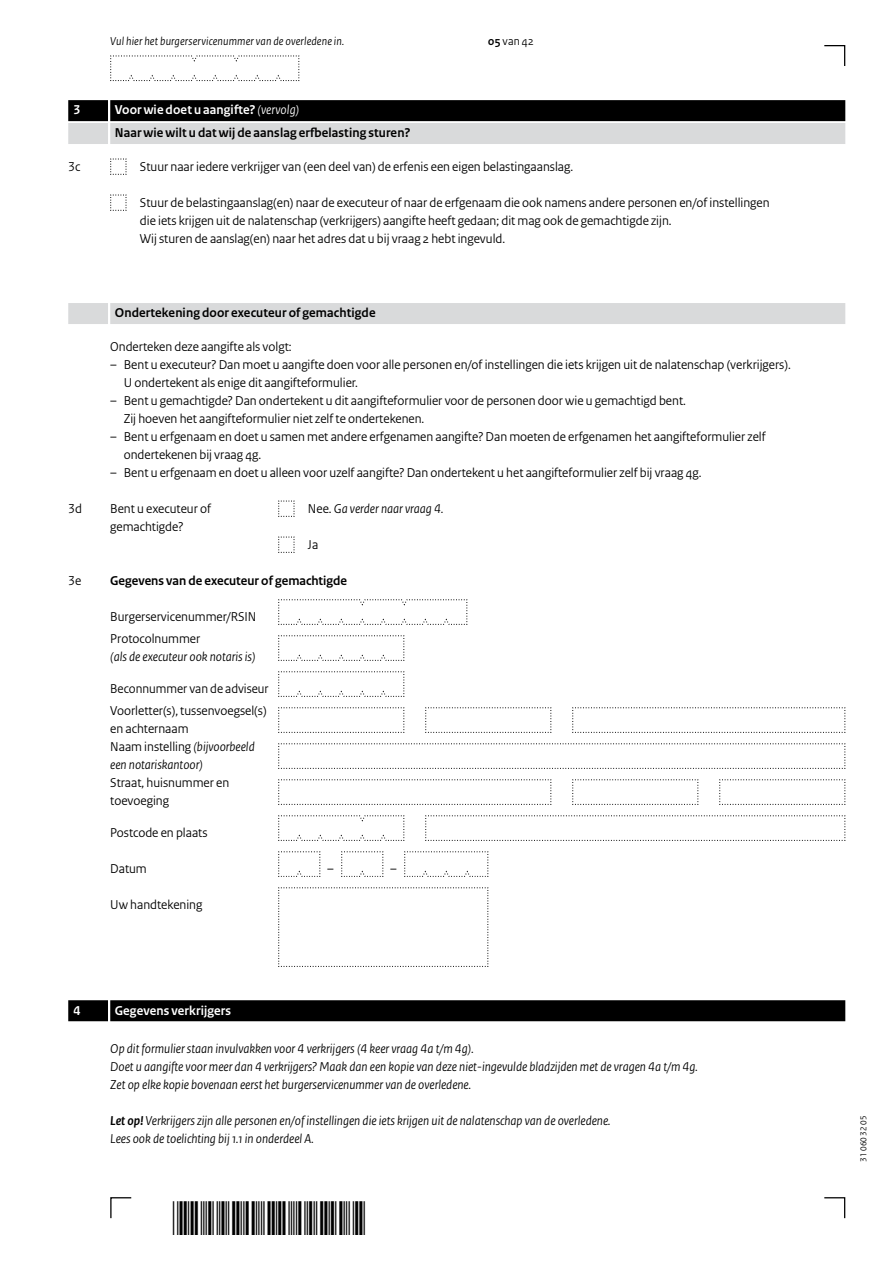
<style>
.page{position:relative;width:893px;height:1263px;background:#fff}
.page>*{position:absolute;margin:0;border:0;box-sizing:border-box;transform-origin:0 0}
.t1{font:13.5px/18px "Rijksoverheid Sans Heading";color:#000}
.t2{font:italic 13.5px/18px "Rijksoverheid Sans Heading";color:#000}
.t3{font:700 13.5px "Rijksoverheid Sans Heading";letter-spacing:.01em;color:#000}
.t4{font:700 13.5px "Rijksoverheid Sans Heading";letter-spacing:.01em;color:#fff}
.t5{font:italic 12px "Rijksoverheid Sans Heading";letter-spacing:.015em;color:#000}
.t6{font:12px "Rijksoverheid Sans Heading";color:#000}
.t7{font:9px "Rijksoverheid Sans Heading";color:#000}
.s1{font-weight:400;font-style:italic}
.s2{font-weight:700}
.s3{font-style:normal}
.s4{font-style:italic}
</style>
<div class="page">
<svg style="left:824px;top:1197px;width:22px;height:22px"></svg>
<svg style="left:110px;top:1197px;width:22px;height:22px"></svg>
<svg style="left:824px;top:45px;width:22px;height:21px"></svg>
<div style="left:110px;top:123px;width:735px;height:21px;background:#d9dadb"></div>
<div style="left:68px;top:123px;width:40px;height:21px;background:#d9dadb"></div>
<div style="left:110px;top:303px;width:735px;height:21px;background:#d9dadb"></div>
<div style="left:68px;top:303px;width:40px;height:21px;background:#d9dadb"></div>
<div style="left:110px;top:100px;width:735px;height:21px;background:#000"></div>
<div style="left:68px;top:100px;width:40px;height:21px;background:#000"></div>
<div style="left:110px;top:1000px;width:735px;height:21px;background:#000"></div>
<div style="left:68px;top:1000px;width:40px;height:21px;background:#000"></div>
<svg style="left:110px;top:158px;width:17px;height:17px"></svg>
<svg style="left:110px;top:194px;width:17px;height:17px"></svg>
<svg style="left:278px;top:536px;width:17px;height:17px"></svg>
<svg style="left:278px;top:500px;width:17px;height:17px"></svg>
<svg style="left:572px;top:707px;width:274px;height:26px"></svg>
<svg style="left:425px;top:707px;width:127px;height:26px"></svg>
<svg style="left:278px;top:707px;width:127px;height:26px"></svg>
<svg style="left:278px;top:743px;width:568px;height:26px"></svg>
<svg style="left:278px;top:887px;width:211px;height:80px"></svg>
<svg style="left:278px;top:851px;width:43px;height:26px"></svg>
<svg style="left:341px;top:851px;width:43px;height:26px"></svg>
<svg style="left:404px;top:851px;width:85px;height:26px"></svg>
<svg style="left:110px;top:55px;width:190px;height:26px"></svg>
<svg style="left:278px;top:599px;width:190px;height:26px"></svg>
<svg style="left:278px;top:635px;width:127px;height:26px"></svg>
<svg style="left:278px;top:671px;width:127px;height:26px"></svg>
<svg style="left:719px;top:779px;width:127px;height:26px"></svg>
<svg style="left:572px;top:779px;width:127px;height:26px"></svg>
<svg style="left:278px;top:779px;width:274px;height:26px"></svg>
<svg style="left:425px;top:815px;width:421px;height:26px"></svg>
<svg style="left:278px;top:815px;width:127px;height:26px"></svg>
<p class="t5" style="left:110px;top:34px;width:236px">Vul hier het burgerservicenummer van de overledene in.</p>
<p class="t4" style="left:74px;top:102px;width:8px">3</p>
<p class="t4" style="left:115px;top:102px;width:186px">Voor wie doet u aangifte? <span class="s1">(vervolg)</span></p>
<p class="t6" style="left:488px;top:34px;width:47px"><span class="s2">05</span> van 42</p>
<p class="t1" style="left:68px;top:158px;width:14px">3c</p>
<p class="t3" style="left:115px;top:125px;width:297px">Naar wie wilt u dat wij de aanslag erfbelasting sturen?</p>
<p class="t1" style="left:140px;top:158px;width:435px">Stuur naar iedere verkrijger van (een deel van) de erfenis een eigen belastingaanslag.</p>
<p class="t1" style="left:140px;top:194px;width:631px">Stuur de belastingaanslag(en) naar de executeur of naar de erfgenaam die ook namens andere personen en/of instellingen die iets krijgen uit de nalatenschap (verkrijgers) aangifte heeft gedaan; dit mag ook de gemachtigde zijn.<br>Wij sturen de aanslag(en) naar het adres dat u bij vraag 2 hebt ingevuld.</p>
<p class="t3" style="left:115px;top:305px;width:262px">Ondertekening door executeur of gemachtigde</p>
<p class="t1" style="left:110px;top:338px;width:183px">Onderteken deze aangifte als volgt:</p>
<p class="t1" style="left:124px;top:356px;width:668px;text-indent:-14px">– Bent u executeur? Dan moet u aangifte doen voor alle personen en/of instellingen die iets krijgen uit de nalatenschap (verkrijgers).<br>U ondertekent als enige dit aangifteformulier.</p>
<p class="t1" style="left:124px;top:392px;width:564px;text-indent:-14px">– Bent u gemachtigde? Dan ondertekent u dit aangifteformulier voor de personen door wie u gemachtigd bent.<br>Zij hoeven het aangifteformulier niet zelf te ondertekenen.</p>
<p class="t1" style="left:124px;top:428px;width:643px;text-indent:-14px">– Bent u erfgenaam en doet u samen met andere erfgenamen aangifte? Dan moeten de erfgenamen het aangifteformulier zelf ondertekenen bij vraag 4g.</p>
<p class="t1" style="left:110px;top:464px;width:593px">– Bent u erfgenaam en doet u alleen voor uzelf aangifte? Dan ondertekent u het aangifteformulier zelf bij vraag 4g.</p>
<p class="t1" style="left:68px;top:500px;width:15px">3d</p>
<p class="t1" style="left:110px;top:500px;width:102px">Bent u executeur of gemachtigde?</p>
<p class="t2" style="left:308px;top:500px;width:137px"><span class="s3">Nee.</span> Ga verder naar vraag 4.</p>
<p class="t1" style="left:308px;top:536px;width:12px">Ja</p>
<p class="t1" style="left:68px;top:572px;width:15px">3e</p>
<p class="t3" style="left:110px;top:573px;width:238px">Gegevens van de executeur of gemachtigde</p>
<p class="t1" style="left:110px;top:606px;width:148px;line-height:21.8px">Burgerservicenummer/RSIN<br>Protocolnummer</p>
<p class="t2" style="left:110px;top:648px;width:147px">(als de executeur ook notaris is)</p>
<p class="t1" style="left:110px;top:680px;width:160px">Beconnummer van de adviseur</p>
<p class="t1" style="left:110px;top:702px;width:158px">Voorletter(s), tussenvoegsel(s) en achternaam<br>Naam instelling <span class="s4">(bijvoorbeeld een notariskantoor)</span></p>
<p class="t1" style="left:110px;top:774px;width:121px">Straat, huisnummer en toevoeging</p>
<p class="t1" style="left:110px;top:824px;width:99px">Postcode en plaats</p>
<p class="t1" style="left:110px;top:860px;width:38px">Datum</p>
<p class="t1" style="left:110px;top:896px;width:94px">Uw handtekening</p>
<p class="t1" style="left:327px;top:860px;width:8px">–</p>
<p class="t1" style="left:390px;top:860px;width:8px">–</p>
<p class="t4" style="left:74px;top:1002px;width:8px">4</p>
<p class="t4" style="left:115px;top:1002px;width:118px">Gegevens verkrijgers</p>
<p class="t2" style="left:110px;top:1040px;width:589px">Op dit formulier staan invulvakken voor 4 verkrijgers (4 keer vraag 4a t/m 4g).<br>Doet u aangifte voor meer dan 4 verkrijgers? Maak dan een kopie van deze niet-ingevulde bladzijden met de vragen 4a t/m 4g.<br>Zet op elke kopie bovenaan eerst het burgerservicenummer van de overledene.</p>
<p class="t2" style="left:110px;top:1112px;width:502px"><span class="s2">Let op!</span> Verkrijgers zijn alle personen en/of instellingen die iets krijgen uit de nalatenschap van de overledene.<br>Lees ook de toelichting bij 1.1 in onderdeel A.</p>
<p class="t7" style="left:858px;top:1161px;width:47px;rotate:-90deg">31 060 32 05</p>
</div>
